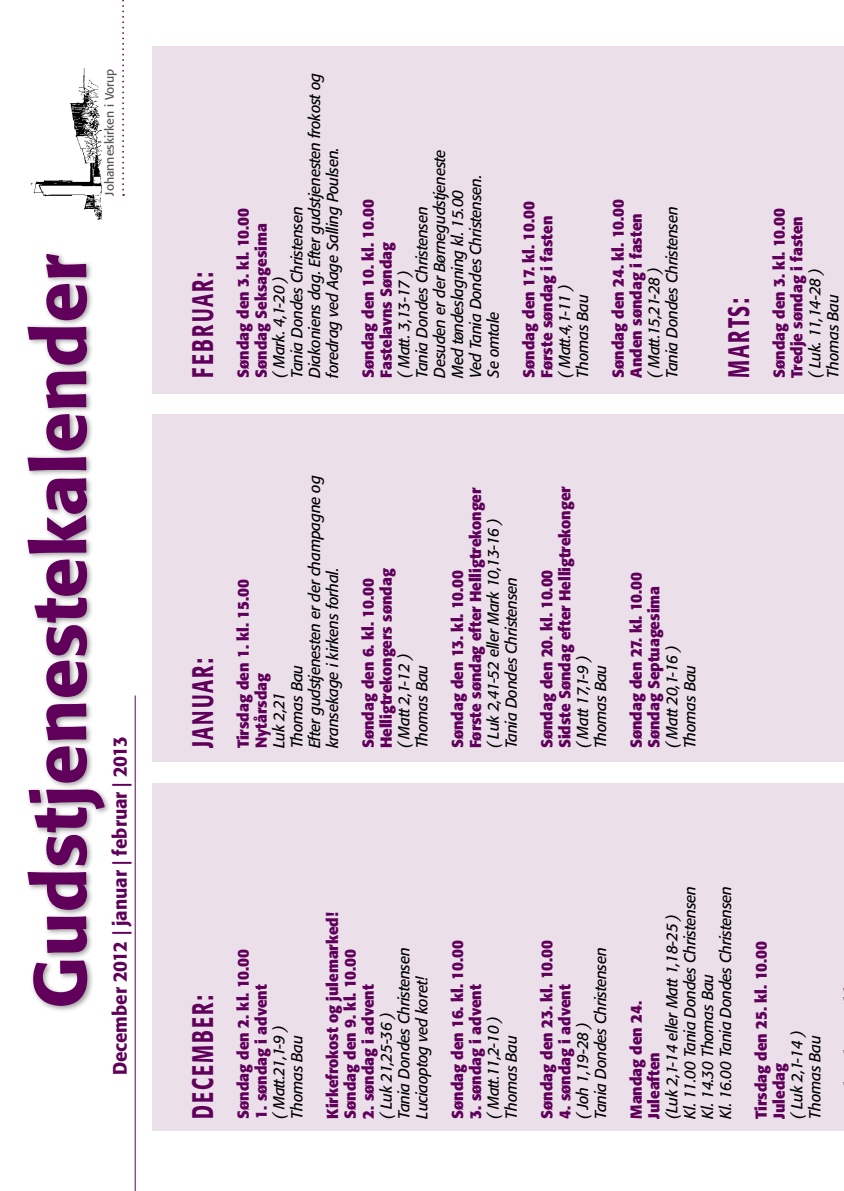
<style>
.page{position:relative;width:844px;height:1191px;background:#fff}
.page>*{position:absolute;margin:0;border:0;box-sizing:border-box;transform-origin:0 0}
.t1{font:500 73.5px "Formata";color:#60005b}
.t2{font:500 29.4px "Formata";letter-spacing:.1em;color:#60005b;scale:.67 1}
.t3{font:500 19.25px "Formata";letter-spacing:-.005em;color:#60005b}
.t4{font:italic 15.75px/17.8px "Formata";letter-spacing:-.02em;color:#000}
.t5{font:700 15.75px/17.8px "Formata";letter-spacing:-.005em;color:#60005b}
.t6{font:12.25px "Formata";color:#555}
</style>
<div class="page">
<img style="left:30px;top:69px;width:72px;height:150px">
<svg style="left:122px;top:0;width:2px;height:196px"></svg>
<div style="left:24px;top:251px;width:87px;height:761px;background:#000;opacity:.4"></div>
<div style="left:152px;top:783px;width:691px;height:348px;background:#ebe0ea"></div>
<div style="left:152px;top:414px;width:691px;height:347px;background:#ebe0ea"></div>
<div style="left:152px;top:46px;width:691px;height:347px;background:#ebe0ea"></div>
<hr style="left:135px;top:695px;width:1px;height:496px;background:#60005b">
<p class="t6" style="left:102px;top:195px;width:129px;rotate:-90deg">Johanneskirken i Vorup</p>
<h1 class="t1" style="left:15px;top:1009px;width:756px;rotate:-90deg">Gudstjenestekalender</h1>
<p class="t3" style="left:108px;top:1075px;width:341px;rotate:-90deg">December 2012 | januar | februar | 2013</p>
<h2 class="t2" style="left:184px;top:378px;width:159px;rotate:-90deg">Februar:</h2>
<p class="t4" style="left:270px;top:378px;width:306px;rotate:-90deg">( Mark. 4,1-20 )<br>Tania Dondes Christensen<br>Diakoniens dag. Efter gudstjenesten frokost og foredrag ved Aage Salling Poulsen.</p>
<p class="t5" style="left:234px;top:378px;width:171px;rotate:-90deg">Søndag den 3. kl. 10.00<br>Søndag Seksagesima</p>
<p class="t4" style="left:395px;top:378px;width:230px;rotate:-90deg">( Matt. 3,13-17 )<br>Tania Dondes Christensen<br>Desuden er der Børnegudstjeneste<br>Med tøndeslagning kl. 15.00<br>Ved Tania Dondes Christensen.<br>Se omtale</p>
<p class="t5" style="left:359px;top:378px;width:180px;rotate:-90deg">Søndag den 10. kl. 10.00<br>Fastelavns Søndag</p>
<p class="t5" style="left:520px;top:378px;width:178px;rotate:-90deg">Søndag den 17. kl. 10.00<br>Første søndag i fasten</p>
<p class="t4" style="left:555px;top:378px;width:97px;rotate:-90deg">( Matt.4,1-11 )<br>Thomas Bau</p>
<p class="t5" style="left:609px;top:378px;width:180px;rotate:-90deg">Søndag den 24. kl. 10.00<br>Anden søndag i fasten</p>
<p class="t4" style="left:645px;top:378px;width:173px;rotate:-90deg">( Matt.15,21-28 )<br>Tania Dondes Christensen</p>
<h2 class="t2" style="left:720px;top:378px;width:120px;rotate:-90deg">marts:</h2>
<p class="t5" style="left:769px;top:378px;width:171px;rotate:-90deg">Søndag den 3. kl. 10.00<br>Tredje søndag i fasten</p>
<p class="t4" style="left:805px;top:378px;width:113px;rotate:-90deg">( Luk. 11,14-28 )<br>Thomas Bau</p>
<h2 class="t2" style="left:184px;top:748px;width:136px;rotate:-90deg">Januar:</h2>
<p class="t4" style="left:270px;top:748px;width:274px;rotate:-90deg">Luk 2,21<br>Thomas Bau<br>Efter gudstjenesten er der champagne og kransekage i kirkens forhal.</p>
<p class="t5" style="left:234px;top:748px;width:170px;rotate:-90deg">Tirsdag den 1. kl. 15.00<br>Nytårsdag</p>
<p class="t5" style="left:359px;top:748px;width:181px;rotate:-90deg">Søndag den 6. kl. 10.00<br>Helligtrekongers søndag</p>
<p class="t4" style="left:395px;top:748px;width:98px;rotate:-90deg">( Matt 2,1-12 )<br>Thomas Bau</p>
<p class="t5" style="left:448px;top:748px;width:262px;rotate:-90deg">Søndag den 13. kl. 10.00<br>Første søndag efter Helligtrekonger</p>
<p class="t4" style="left:484px;top:748px;width:233px;rotate:-90deg">( Luk 2,41-52 eller Mark 10,13-16 )<br>Tania Dondes Christensen</p>
<p class="t5" style="left:537px;top:748px;width:263px;rotate:-90deg">Søndag den 20. kl. 10.00<br>Sidste Søndag efter Helligtrekonger</p>
<p class="t4" style="left:573px;top:748px;width:96px;rotate:-90deg">( Matt 17,1-9 )<br>Thomas Bau</p>
<p class="t5" style="left:627px;top:748px;width:178px;rotate:-90deg">Søndag den 27. kl. 10.00<br>Søndag Septuagesima</p>
<p class="t4" style="left:663px;top:748px;width:106px;rotate:-90deg">( Matt 20,1-16 )<br>Thomas Bau</p>
<h2 class="t2" style="left:184px;top:1118px;width:186px;rotate:-90deg">December:</h2>
<p class="t5" style="left:234px;top:1118px;width:171px;rotate:-90deg">Søndag den 2. kl. 10.00</p>
<p class="t5" style="left:252px;top:1118px;width:136px;rotate:-90deg">1. søndag i advent</p>
<p class="t4" style="left:270px;top:1118px;width:97px;rotate:-90deg">( Matt.21,1-9 )<br>Thomas Bau</p>
<p class="t5" style="left:323px;top:1118px;width:207px;rotate:-90deg">Kirkefrokost og julemarked!<br>Søndag den 9. kl. 10.00</p>
<p class="t4" style="left:377px;top:1118px;width:173px;rotate:-90deg">( Luk 21,25-36 )<br>Tania Dondes Christensen<br>Luciaoptog ved koret!</p>
<p class="t5" style="left:448px;top:1118px;width:180px;rotate:-90deg">Søndag den 16. kl. 10.00</p>
<p class="t5" style="left:359px;top:1118px;width:136px;rotate:-90deg">2. søndag i advent</p>
<p class="t5" style="left:466px;top:1118px;width:136px;rotate:-90deg">3. søndag i advent</p>
<p class="t4" style="left:484px;top:1118px;width:106px;rotate:-90deg">( Matt.11,2-10 )<br>Thomas Bau</p>
<p class="t5" style="left:537px;top:1118px;width:180px;rotate:-90deg">Søndag den 23. kl. 10.00</p>
<p class="t4" style="left:573px;top:1118px;width:173px;rotate:-90deg">( Joh 1,19-28 )<br>Tania Dondes Christensen</p>
<p class="t5" style="left:555px;top:1118px;width:136px;rotate:-90deg">4. søndag i advent</p>
<p class="t4" style="left:663px;top:1118px;width:234px;rotate:-90deg">(Luk 2,1-14 eller Matt 1,18-25 )<br>Kl. 11.00 Tania Dondes Christensen<br>Kl. 14.30 Thomas Bau<br>Kl. 16.00 Tania Dondes Christensen</p>
<p class="t5" style="left:627px;top:1118px;width:119px;rotate:-90deg">Mandag den 24.<br>Juleaften</p>
<p class="t5" style="left:752px;top:1118px;width:179px;rotate:-90deg">Tirsdag den 25. kl. 10.00<br>Juledag</p>
<p class="t4" style="left:787px;top:1118px;width:91px;rotate:-90deg">( Luk 2,1-14 )<br>Thomas Bau</p>
</div>
